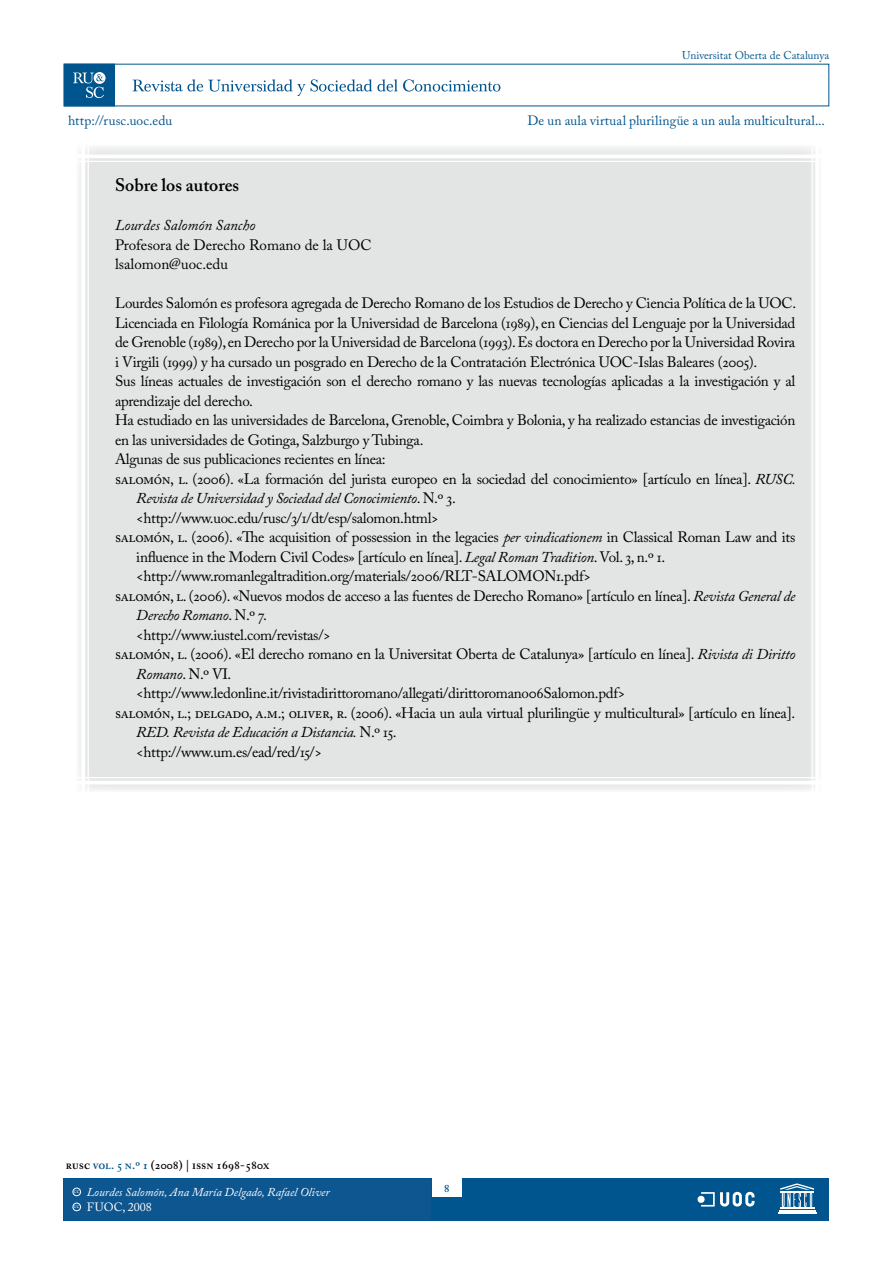
<style>
.page{position:relative;width:893px;height:1263px;background:#fff}
.page>*{position:absolute;margin:0;border:0;box-sizing:border-box;transform-origin:0 0}
.t1{font:600 18px "Adobe Caslon Pro";color:#000}
.t2{font:15px "Adobe Caslon Pro";letter-spacing:-.02em;color:#000}
.t3{font:italic 15px "Adobe Caslon Pro";letter-spacing:-.02em;color:#000}
.t4{font:15px/19.5px "Adobe Caslon Pro";color:#000}
.t5{font:13.5px "Adobe Caslon Pro";letter-spacing:.015em;color:#00558e}
.t6{font:italic 12px "Adobe Caslon Pro";color:#fff}
.t7{font:italic 600 12px/13.5px "Adobe Caslon Pro";color:#fff}
.t8{font:600 12px "Adobe Caslon Pro";color:#000}
.t9{font:12px "Adobe Caslon Pro";color:#fff}
.t10{font:11.25px "Adobe Caslon Pro";color:#085b92}
.t11{font:600 10.5px "Adobe Caslon Pro";color:#00558e}
.t12{font:600 3.9px "Adobe Caslon Pro";color:#fff}
.s1{font-style:italic}
.s2{font-style:normal}
.s3{color:#00558e}
</style>
<div class="page">
<div style="left:64px;top:1178px;width:765px;height:42px;background:#00558e"></div>
<hr style="left:780px;top:1207px;width:34px;height:2px;background:#fff">
<hr style="left:779px;top:1210px;width:36px;height:1px;background:#fff">
<hr style="left:778px;top:1212px;width:39px;height:1px;background:#fff">
<svg style="left:780px;top:1183px;width:34px;height:24px"></svg>
<div style="left:697px;top:1196px;width:8px;height:7px;background:#fff;border-radius:50%"></div>
<svg style="left:701px;top:1192px;width:53px;height:14px"></svg>
<div style="left:64px;top:64px;width:50px;height:42px;background:#00558e"></div>
<div style="left:64px;top:64px;width:51px;height:42px;border:1px solid #00558e"></div>
<svg style="left:94px;top:72px;width:12px;height:12px"></svg>
<svg style="left:73px;top:73px;width:31px;height:25px"></svg>
<svg style="left:133px;top:79px;width:367px;height:17px"></svg>
<div style="left:432px;top:1159px;width:30px;height:37px;background:#fff"></div>
<div style="left:77px;top:145px;width:745px;height:647px;background:#e3e4e4"></div>
<hr style="left:88px;top:141px;width:1px;height:652px;background:#fff">
<hr style="left:81px;top:141px;width:4px;height:652px;background:#fff">
<hr style="left:68px;top:777px;width:776px;height:1px;background:#fff">
<hr style="left:68px;top:781px;width:776px;height:3px;background:#fff">
<hr style="left:812px;top:136px;width:1px;height:666px;background:#fff">
<hr style="left:815px;top:136px;width:4px;height:666px;background:#fff">
<hr style="left:69px;top:161px;width:775px;height:1px;background:#fff">
<hr style="left:69px;top:155px;width:775px;height:3px;background:#fff">
<div style="left:64px;top:1178px;width:366px;height:41px;background:#0e568f"></div>
<div style="left:73px;top:1188px;width:8px;height:8px;border:1px solid #fff;border-radius:50%"></div>
<div style="left:73px;top:1203px;width:8px;height:8px;border:1px solid #fff;border-radius:50%"></div>
<p class="t5" style="left:68px;top:112px;width:106px">http://rusc.uoc.edu</p>
<p class="t10" style="left:682px;top:48px;width:149px">Universitat Oberta de Catalunya</p>
<p class="t5" style="left:527px;top:112px;width:299px">De un aula virtual plurilingüe a un aula multicultural...</p>
<p class="t1" style="left:115px;top:174px;width:126px">Sobre los autores</p>
<p class="t4" style="left:115px;top:215px;width:258px"><span class="s1">Lourdes Salomón Sancho<br></span>Profesora de Derecho Romano de la UOC lsalomon@uoc.edu</p>
<p class="t2" style="left:115px;top:294px;width:683px">Lourdes Salomón es profesora agregada de Derecho Romano de los Estudios de Derecho y Ciencia Política de la UOC.</p>
<p class="t2" style="left:115px;top:314px;width:682px">Licenciada en Filología Románica por la Universidad de Barcelona (1989), en Ciencias del Lenguaje por la Universidad</p>
<p class="t2" style="left:115px;top:333px;width:682px">de Grenoble (1989), en Derecho por la Universidad de Barcelona (1993). Es doctora en Derecho por la Universidad Rovira</p>
<p class="t2" style="left:115px;top:353px;width:644px">i Virgili (1999) y ha cursado un posgrado en Derecho de la Contratación Electrónica UOC-Islas Baleares (2005).</p>
<p class="t2" style="left:115px;top:372px;width:682px">Sus líneas actuales de investigación son el derecho romano y las nuevas tecnologías aplicadas a la investigación y al</p>
<p class="t2" style="left:115px;top:392px;width:139px">aprendizaje del derecho.</p>
<p class="t2" style="left:115px;top:411px;width:682px">Ha estudiado en las universidades de Barcelona, Grenoble, Coimbra y Bolonia, y ha realizado estancias de investigación</p>
<p class="t2" style="left:115px;top:431px;width:310px">en las universidades de Gotinga, Salzburgo y Tubinga.</p>
<p class="t2" style="left:115px;top:450px;width:272px">Algunas de sus publicaciones recientes en línea:</p>
<p class="t2" style="left:115px;top:470px;width:682px">salomón, l. (2006). «La formación del jurista europeo en la sociedad del conocimiento» [artículo en línea]. <span class="s1">RUSC.</span></p>
<p class="t3" style="left:136px;top:489px;width:321px">Revista de Universidad y Sociedad del Conocimiento<span class="s2">. N.º 3.</span></p>
<p class="t2" style="left:136px;top:509px;width:304px">&lt;http://www.uoc.edu/rusc/3/1/dt/esp/salomon.html&gt;</p>
<p class="t2" style="left:115px;top:528px;width:682px">salomón, l. (2006). «The acquisition of possession in the legacies <span class="s1">per vindicationem</span> in Classical Roman Law and its</p>
<p class="t2" style="left:136px;top:548px;width:530px">influence in the Modern Civil Codes» [artículo en línea]. <span class="s1">Legal Roman Tradition</span>. Vol. 3, n.º 1.</p>
<p class="t2" style="left:136px;top:567px;width:456px">&lt;http://www.romanlegaltradition.org/materials/2006/RLT-SALOMON1.pdf&gt;</p>
<p class="t2" style="left:115px;top:587px;width:682px">salomón, l. (2006). «Nuevos modos de acceso a las fuentes de Derecho Romano» [artículo en línea]. <span class="s1">Revista General de</span></p>
<p class="t3" style="left:136px;top:606px;width:132px">Derecho Romano<span class="s2">. N.º 7.</span></p>
<p class="t2" style="left:136px;top:626px;width:196px">&lt;http://www.iustel.com/revistas/&gt;</p>
<p class="t2" style="left:115px;top:645px;width:682px">salomón, l. (2006). «El derecho romano en la Universitat Oberta de Catalunya» [artículo en línea]. <span class="s1">Rivista di Diritto</span></p>
<p class="t2" style="left:136px;top:665px;width:97px"><span class="s1">Romano</span>. N.º VI.</p>
<p class="t2" style="left:136px;top:684px;width:490px">&lt;http://www.ledonline.it/rivistadirittoromano/allegati/dirittoromano06Salomon.pdf&gt;</p>
<p class="t2" style="left:115px;top:704px;width:682px">salomón, l.; delgado, a.m.; oliver, r. (2006). «Hacia un aula virtual plurilingüe y multicultural» [artículo en línea].</p>
<p class="t3" style="left:136px;top:723px;width:262px">RED. Revista de Educación a Distancia. <span class="s2">N.º 15.</span></p>
<p class="t2" style="left:136px;top:743px;width:187px">&lt;http://www.um.es/ead/red/15/&gt;</p>
<p class="t8" style="left:66px;top:1157px;width:205px">rusc <span class="s3">vol. 5 n.º 1</span> (2008) | issn 1698-580x</p>
<p class="t7" style="left:70px;top:1191px;width:130px">Ana María Delgado García<br>Rafael Oliver Cuello</p>
<p class="t12" style="left:74px;top:1190px;width:7px">CC</p>
<p class="t6" style="left:87px;top:1185px;width:244px">Lourdes Salomón, Ana María Delgado, Rafael Oliver</p>
<p class="t12" style="left:74px;top:1205px;width:7px">CC</p>
<p class="t9" style="left:87px;top:1200px;width:67px">FUOC, 2008</p>
<p class="t11" style="left:444px;top:1182px;width:7px">8</p>
</div>
